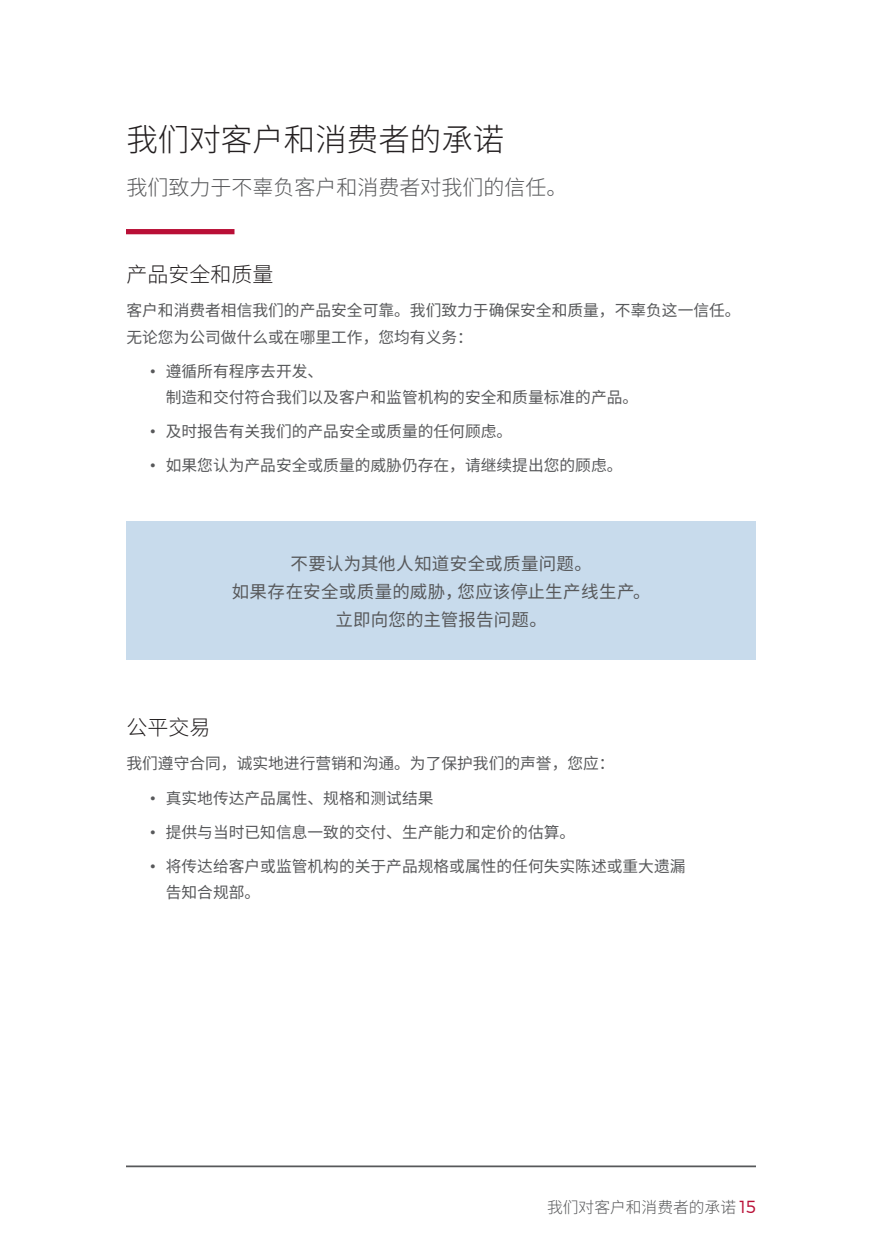
<style>
.page{position:relative;width:882px;height:1260px;background:#fff}
.page>*{position:absolute;margin:0;border:0;box-sizing:border-box;transform-origin:0 0}
.SR_Section_Heaadiing{font:300 31.5px "Noto Sans CJ Ksc";color:#231f20}
.SR_Heading_body{font:300 21px "Noto Sans CJ Ksc";color:#57585a}
.SR_Subheads_Body{font:300 21px "Noto Sans CJ Ksc";color:#231f20}
.BodyText1_9pts{font:17.5px/28px "Noto Sans CJ Ksc";letter-spacing:.01em;color:#57585a;text-align:center}
.SR_Body-Arial{font:15.75px/26.2px "Noto Sans CJ Ksc";color:#57585a}
.BodyText1_9pts-2{font:15.75px "Noto Sans CJ Ksc";color:#57585a}
.t1{font:300 15.75px "Noto Sans CJ Ksc";color:#57585a}
.s1{font-family:"Arial"}
.s2{font-family:"Montserrat";font-size:17.5px;color:#b90f36}
</style>
<div class="page">
<hr style="left:126px;top:1166px;width:630px;height:1px;background:#57585a">
<div style="left:126px;top:522px;width:630px;height:138px;background:#c8dbec"></div>
<div style="left:126px;top:229px;width:108px;height:5px;background:#b90f36"></div>
<p class="SR_Section_Heaadiing" style="left:126px;top:122px;width:379px">我们对客户和消费者的承诺</p>
<p class="SR_Heading_body" style="left:126px;top:175px;width:442px">我们致力于不辜负客户和消费者对我们的信任。</p>
<p class="SR_Subheads_Body" style="left:126px;top:263px;width:148px">产品安全和质量</p>
<p class="SR_Body-Arial" style="left:126px;top:298px;width:616px">客户和消费者相信我们的产品安全可靠。我们致力于确保安全和质量，不辜负这一信任。无论您为公司做什么或在哪里工作，您均有义务：</p>
<p class="SR_Body-Arial" style="left:166px;top:358px;width:474px;text-indent:-16px"><span class="s1">•</span> 遵循所有程序去开发、<br>制造和交付符合我们以及客户和监管机构的安全和质量标准的产品。</p>
<p class="SR_Body-Arial" style="left:150px;top:419px;width:364px"><span class="s1">•</span> 及时报告有关我们的产品安全或质量的任何顾虑。</p>
<p class="SR_Body-Arial" style="left:150px;top:453px;width:474px"><span class="s1">•</span> 如果您认为产品安全或质量的威胁仍存在，请继续提出您的顾虑。</p>
<p class="BodyText1_9pts" style="left:232px;top:550px;width:420px">不要认为其他人知道安全或质量问题。<br>如果存在安全或质量的威胁，您应该停止生产线生产。立即向您的主管报告问题。</p>
<p class="SR_Subheads_Body" style="left:126px;top:716px;width:85px">公平交易</p>
<p class="BodyText1_9pts-2" style="left:126px;top:755px;width:490px">我们遵守合同，诚实地进行营销和沟通。为了保护我们的声誉，您应：</p>
<p class="SR_Body-Arial" style="left:150px;top:785px;width:285px"><span class="s1">•</span> 真实地传达产品属性、规格和测试结果</p>
<p class="SR_Body-Arial" style="left:150px;top:819px;width:427px"><span class="s1">•</span> 提供与当时已知信息一致的交付、生产能力和定价的估算。</p>
<p class="SR_Body-Arial" style="left:166px;top:853px;width:521px;text-indent:-16px"><span class="s1">•</span> 将传达给客户或监管机构的关于产品规格或属性的任何失实陈述或重大遗漏告知合规部。</p>
<p class="t1" style="left:547px;top:1198px;width:210px">我们对客户和消费者的承诺 <span class="s2">15</span></p>
</div>
